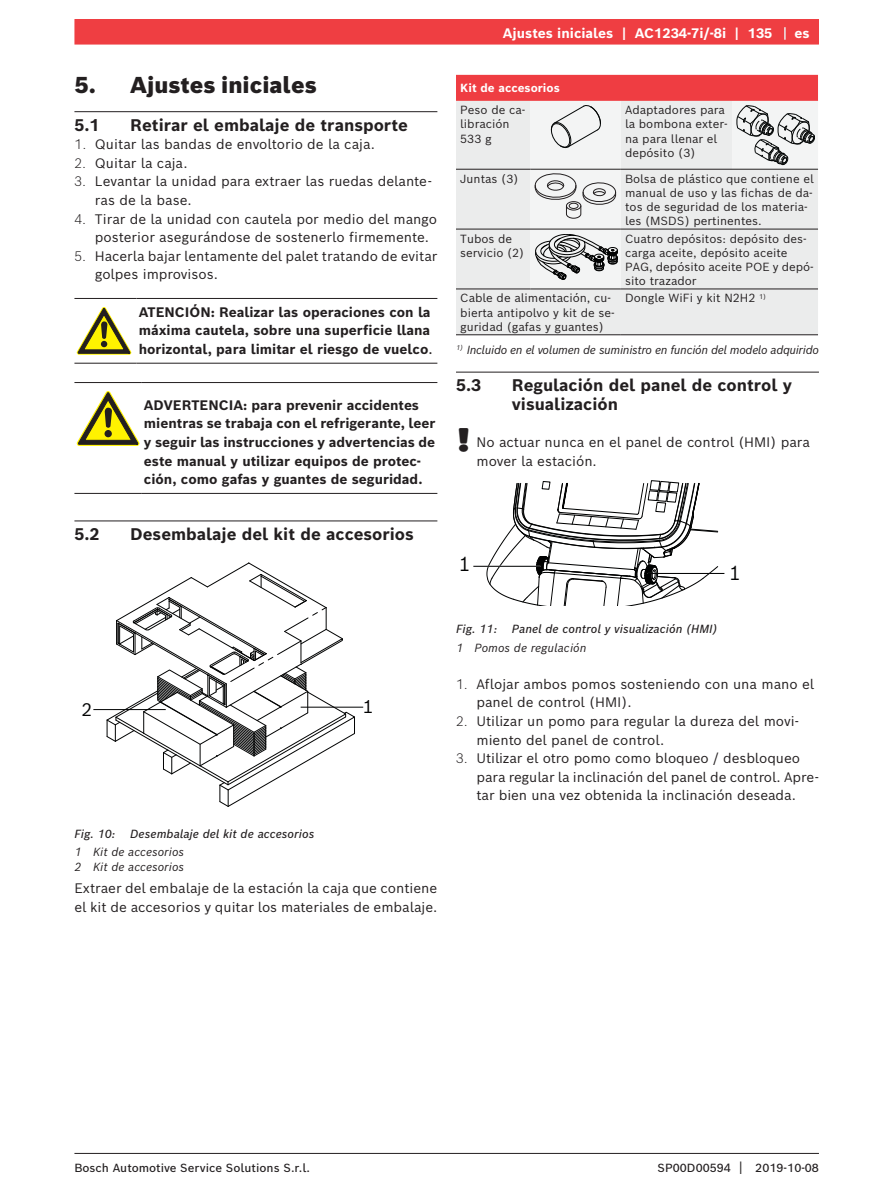
<style>
.page{position:relative;width:893px;height:1191px;background:#fff}
.page>*{position:absolute;margin:0;border:0;box-sizing:border-box;transform-origin:0 0}
.t1{font:900 22.5px "Bosch Sans";color:#231f20}
.t2{font:19.65px "Bosch Sans";color:#020303;scale:.94 1}
.t3{font:17.85px "Bosch Sans";color:#020303}
.t4{font:700 16.5px/18.6px "Bosch Sans";color:#231f20}
.t5{font:13.5px/18.6px "Bosch Sans";color:#231f20}
.t6{font:700 13.5px/18.6px "Bosch Sans";color:#231f20}
.t7{font:700 13.5px "Bosch Sans";color:#fff}
.t8{font:11.55px/14.1px "Bosch Sans";color:#231f20}
.t9{font:italic 500 11.55px "Bosch Sans";color:#231f20}
.t10{font:italic 11.55px "Bosch Sans";letter-spacing:-.03em;color:#231f20}
.t11{font:500 11.55px "Bosch Sans";color:#231f20}
.t12{font:italic 11.55px/14.9px "Bosch Sans";color:#231f20}
.t13{font:700 11.55px "Bosch Sans";color:#fff}
.s1{font-weight:300}
.s2{font-weight:500}
.s3{font-family:"AA Diagnostics";font-size:16.5px}
</style>
<div class="page">
<div style="left:75px;top:20px;width:743px;height:24px;background:#ef3e42"></div>
<div style="left:74px;top:19px;width:745px;height:26px;border:2px solid #ef3e42"></div>
<hr style="left:74px;top:1153px;width:745px;height:1px;background:#231f20">
<svg style="left:784px;top:27px;width:1px;height:13px"></svg>
<hr style="left:74px;top:111px;width:363px;height:1px;background:#231f20">
<hr style="left:74px;top:521px;width:363px;height:1px;background:#231f20">
<hr style="left:74px;top:298px;width:62px;height:1px;background:#231f20">
<hr style="left:136px;top:298px;width:301px;height:1px;background:#231f20">
<hr style="left:74px;top:363px;width:62px;height:1px;background:#231f20">
<hr style="left:136px;top:363px;width:301px;height:1px;background:#231f20">
<svg style="left:77px;top:307px;width:54px;height:48px"></svg>
<hr style="left:74px;top:382px;width:68px;height:1px;background:#231f20">
<hr style="left:142px;top:382px;width:295px;height:1px;background:#231f20">
<hr style="left:74px;top:493px;width:68px;height:1px;background:#231f20">
<hr style="left:142px;top:493px;width:295px;height:1px;background:#231f20">
<svg style="left:77px;top:391px;width:62px;height:55px"></svg>
<hr style="left:300px;top:707px;width:63px;height:1px;background:#020303">
<hr style="left:93px;top:709px;width:73px;height:1px;background:#020303">
<svg style="left:106px;top:562px;width:250px;height:245px"></svg>
<hr style="left:456px;top:372px;width:363px;height:1px;background:#231f20">
<div style="left:456px;top:219px;width:362px;height:116px;background:#ebecec"></div>
<div style="left:530px;top:219px;width:288px;height:70px;background:#ebecec"></div>
<hr style="left:620px;top:229px;width:198px;height:1px;background:#231f20">
<hr style="left:456px;top:289px;width:74px;height:1px;background:#231f20">
<hr style="left:456px;top:335px;width:164px;height:1px;background:#231f20">
<hr style="left:530px;top:289px;width:90px;height:1px;background:#231f20">
<hr style="left:620px;top:289px;width:198px;height:1px;background:#231f20">
<hr style="left:620px;top:335px;width:198px;height:1px;background:#231f20">
<hr style="left:456px;top:229px;width:164px;height:1px;background:#231f20">
<svg style="left:456px;top:75px;width:362px;height:144px"></svg>
<svg style="left:535px;top:234px;width:83px;height:46px"></svg>
<svg style="left:486px;top:480px;width:232px;height:126px"></svg>
<hr style="left:473px;top:566px;width:67px;height:1px;background:#020303">
<hr style="left:647px;top:573px;width:77px;height:1px;background:#020303">
<h1 class="t1" style="left:74px;top:77px;width:244px">5. Ajustes iniciales</h1>
<p class="t4" style="left:74px;top:117px;width:27px">5.1</p>
<p class="t4" style="left:130px;top:117px;width:279px">Retirar el embalaje de transporte</p>
<p class="t5" style="left:74px;top:136px;width:302px"><span class="s1">1.</span> Quitar las bandas de envoltorio de la caja.</p>
<p class="t5" style="left:74px;top:155px;width:115px"><span class="s1">2.</span> Quitar la caja.</p>
<p class="t5" style="left:95px;top:173px;width:338px;text-indent:-20px"><span class="s1">3.</span> Levantar la unidad para extraer las ruedas delante&shy;ras de la base.</p>
<p class="t5" style="left:95px;top:210px;width:343px;text-indent:-20px"><span class="s1">4.</span> Tirar de la unidad con cautela por medio del mango posterior asegurándose de sostenerlo firmemente.</p>
<p class="t5" style="left:95px;top:248px;width:344px;text-indent:-20px"><span class="s1">5.</span> Hacerla bajar lentamente del palet tratando de evitar golpes improvisos.</p>
<p class="t6" style="left:139px;top:304px;width:295px">ATENCIÓN: Realizar las operaciones con la máxima cautela, sobre una superficie llana horizontal, para limitar el riesgo de vuelco<span class="s2">.</span></p>
<p class="t6" style="left:144px;top:397px;width:293px">ADVERTENCIA: para prevenir accidentes mientras se trabaja con el refrigerante, leer y seguir las instrucciones y advertencias de este manual y utilizar equipos de protec&shy;ción, como gafas y guantes de seguridad.</p>
<p class="t4" style="left:74px;top:526px;width:27px">5.2</p>
<p class="t4" style="left:130px;top:526px;width:285px">Desembalaje del kit de accesorios</p>
<h3 class="t3" style="left:81px;top:698px;width:12px">2</h3>
<h3 class="t3" style="left:363px;top:695px;width:12px">1</h3>
<p class="t9" style="left:74px;top:829px;width:43px">Fig. 10:</p>
<p class="t9" style="left:130px;top:829px;width:186px">Desembalaje del kit de accesorios</p>
<p class="t12" style="left:74px;top:845px;width:111px">1 Kit de accesorios<br>2 Kit de accesorios</p>
<p class="t5" style="left:74px;top:880px;width:364px">Extraer del embalaje de la estación la caja que contiene el kit de accesorios y quitar los materiales de embalaje.</p>
<p class="t7" style="left:503px;top:27px;width:271px">Ajustes iniciales | AC1234-7i/-8i | 135</p>
<p class="t7" style="left:794px;top:27px;width:17px">es</p>
<p class="t13" style="left:460px;top:84px;width:101px">Kit de accesorios</p>
<p class="t8" style="left:460px;top:104px;width:67px">Peso de ca&shy;libración<br>533 g</p>
<p class="t8" style="left:625px;top:104px;width:104px">Adaptadores para la bombona exter&shy;na para llenar el depósito (3)</p>
<p class="t8" style="left:460px;top:172px;width:60px">Juntas (3)</p>
<p class="t8" style="left:625px;top:172px;width:190px">Bolsa de plástico que contiene el manual de uso y las fichas de da&shy;tos de seguridad de los materia&shy;les (MSDS) pertinentes.</p>
<p class="t8" style="left:460px;top:232px;width:66px">Tubos de servicio (2)</p>
<p class="t8" style="left:625px;top:232px;width:190px">Cuatro depósitos: depósito des&shy;carga aceite, depósito aceite<br>PAG, depósito aceite POE y depó&shy;sito trazador</p>
<p class="t8" style="left:460px;top:292px;width:156px">Cable de alimentación, cu&shy;bierta antipolvo y kit de se&shy;guridad (gafas y guantes)</p>
<p class="t8" style="left:625px;top:292px;width:143px">Dongle WiFi y kit N2H2 <sup>1)</sup></p>
<p class="t10" style="left:456px;top:345px;width:364px"><sup>1)</sup> Incluido en el volumen de suministro en función del modelo adquirido</p>
<p class="t4" style="left:456px;top:377px;width:27px">5.3</p>
<p class="t4" style="left:512px;top:377px;width:281px">Regulación del panel de control y visualización</p>
<p class="t5" style="left:476px;top:434px;width:335px;text-indent:-20px"><span class="s3">!</span> No actuar nunca en el panel de control (HMI) para mover la estación.</p>
<h2 class="t2" style="left:459px;top:552px;width:13px">1</h2>
<h2 class="t2" style="left:729px;top:560px;width:13px">1</h2>
<p class="t9" style="left:456px;top:624px;width:43px">Fig. 11:</p>
<p class="t9" style="left:512px;top:624px;width:207px">Panel de control y visualización (HMI)</p>
<p class="t12" style="left:456px;top:641px;width:132px">1 Pomos de regulación</p>
<p class="t5" style="left:476px;top:676px;width:339px;text-indent:-20px"><span class="s1">1.</span> Aflojar ambos pomos sosteniendo con una mano el panel de control (HMI).</p>
<p class="t5" style="left:476px;top:713px;width:324px;text-indent:-20px"><span class="s1">2.</span> Utilizar un pomo para regular la dureza del movi&shy;miento del panel de control.</p>
<p class="t5" style="left:476px;top:750px;width:344px;text-indent:-20px"><span class="s1">3.</span> Utilizar el otro pomo como bloqueo / desbloqueo para regular la inclinación del panel de control. Apre&shy;tar bien una vez obtenida la inclinación deseada.</p>
<p class="t5" style="left:739px;top:1159px;width:6px">|</p>
<p class="t11" style="left:74px;top:1164px;width:237px">Bosch Automotive Service Solutions S.r.l.</p>
<p class="t11" style="left:657px;top:1164px;width:75px">SP00D00594</p>
<p class="t11" style="left:755px;top:1164px;width:65px">2019-10-08</p>
</div>
